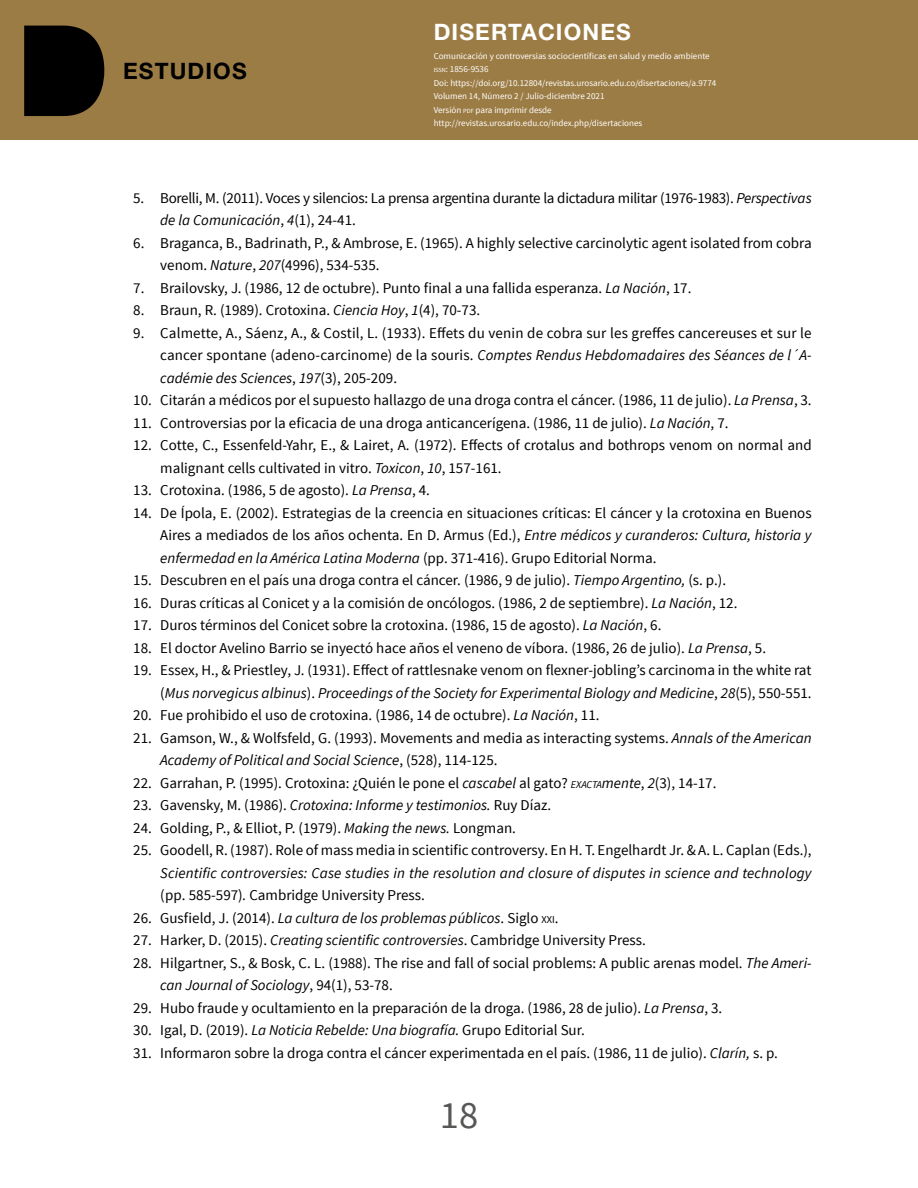
<style>
.page{position:relative;width:918px;height:1188px;background:#fff}
.page>*{position:absolute;margin:0;border:0;box-sizing:border-box;transform-origin:0 0}
.t1{font:38.4px "Source Sans Pro";color:#575756}
.t2{font:700 22.65px "Helvetica Neue LT Std";letter-spacing:.05em;color:#fff}
.t3{font:700 22.65px "Helvetica Neue LT Std";letter-spacing:.05em;color:#000}
.t4{font:15px/22.5px "Source Sans Pro";color:#000}
.t5{font:italic 15px/22.5px "Source Sans Pro";letter-spacing:.01em;color:#000}
.t6{font:15px/22.5px "Source Sans Pro";letter-spacing:-.02em;color:#000}
.t7{font:9px/13.5px "Source Sans Pro";color:#fff}
.s1{font-size:6.3px}
.s2{font-style:italic}
.s3{font-style:italic;font-size:10.5px}
.s4{font-style:normal}
.s5{font-style:normal;font-size:10.5px}
</style>
<div class="page">
<div style="left:0;top:0;width:918px;height:139px;background:#9c7c45"></div>
<svg style="left:24px;top:26px;width:80px;height:90px;background:#0e0b06"></svg>
<h2 class="t3" style="left:123px;top:57px;width:125px">ESTUDIOS</h2>
<h2 class="t2" style="left:434px;top:18px;width:199px">DISERTACIONES</h2>
<p class="t7" style="left:434px;top:49px;width:284px">Comunicación y controversias sociocientíficas en salud y medio ambiente <span class="s1">ISSN</span>: 1856-9536<br>Doi: https://doi.org/10.12804/revistas.urosario.edu.co/disertaciones/a.9774<br>Volumen 14, Número 2 / Julio-diciembre 2021<br>Versión <span class="s1">PDF</span> para imprimir desde http://revistas.urosario.edu.co/index.php/disertaciones</p>
<p class="t6" style="left:160px;top:187px;width:653px;text-indent:-27px">5. Borelli, M. (2011). Voces y silencios: La prensa argentina durante la dictadura militar (1976-1983). <span class="s2">Perspectivas de la Comunicación</span>, <span class="s2">4</span>(1), 24-41.</p>
<p class="t4" style="left:160px;top:232px;width:653px;text-indent:-27px">6. Braganca, B., Badrinath, P., &amp; Ambrose, E. (1965). A highly selective carcinolytic agent isolated from cobra venom. <span class="s2">Nature</span>, <span class="s2">207</span>(4996), 534-535.</p>
<p class="t4" style="left:133px;top:277px;width:560px">7. Brailovsky, J. (1986, 12 de octubre). Punto final a una fallida esperanza. <span class="s2">La Nación</span>, 17.</p>
<p class="t4" style="left:133px;top:299px;width:348px">8. Braun, R. (1989). Crotoxina. <span class="s2">Ciencia Hoy</span>, <span class="s2">1</span>(4), 70-73.</p>
<p class="t4" style="left:160px;top:322px;width:653px;text-align:justify;text-indent:-27px">9. Calmette, A., Sáenz, A., &amp; Costil, L. (1933). Effets du venin de cobra sur les greffes cancereuses et sur le cancer spontane (adeno-carcinome) de la souris. <span class="s2">Comptes Rendus Hebdomadaires des Séances de l´A&shy;cadémie des Sciences</span>, <span class="s2">197</span>(3), 205-209.</p>
<p class="t4" style="left:133px;top:389px;width:680px">10. Citarán a médicos por el supuesto hallazgo de una droga contra el cáncer. (1986, 11 de julio). <span class="s2">La Prensa</span>, 3.</p>
<p class="t4" style="left:133px;top:412px;width:597px">11. Controversias por la eficacia de una droga anticancerígena. (1986, 11 de julio). <span class="s2">La Nación</span>, 7.</p>
<p class="t4" style="left:160px;top:434px;width:653px;text-indent:-27px">12. Cotte, C., Essenfeld-Yahr, E., &amp; Lairet, A. (1972). Effects of crotalus and bothrops venom on normal and malignant cells cultivated in vitro. <span class="s2">Toxicon</span>, <span class="s2">10</span>, 157-161.</p>
<p class="t4" style="left:133px;top:479px;width:298px">13. Crotoxina. (1986, 5 de agosto). <span class="s2">La Prensa</span>, 4.</p>
<p class="t4" style="left:160px;top:502px;width:653px;text-align:justify;text-indent:-27px">14. De Ípola, E. (2002). Estrategias de la creencia en situaciones críticas: El cáncer y la crotoxina en Buenos Aires a mediados de los años ochenta. En D. Armus (Ed.), <span class="s2">Entre médicos y curanderos: Cultura, historia y enfermedad en la América Latina Moderna</span> (pp. 371-416). Grupo Editorial Norma.</p>
<p class="t4" style="left:133px;top:569px;width:594px">15. Descubren en el país una droga contra el cáncer. (1986, 9 de julio). <span class="s2">Tiempo Argentino,</span> (s. p.).</p>
<p class="t4" style="left:133px;top:592px;width:606px">16. Duras críticas al Conicet y a la comisión de oncólogos. (1986, 2 de septiembre). <span class="s2">La Nación</span>, 12.</p>
<p class="t4" style="left:133px;top:614px;width:530px">17. Duros términos del Conicet sobre la crotoxina. (1986, 15 de agosto). <span class="s2">La Nación</span>, 6.</p>
<p class="t4" style="left:133px;top:637px;width:634px">18. El doctor Avelino Barrio se inyectó hace años el veneno de víbora. (1986, 26 de julio). <span class="s2">La Prensa</span>, 5.</p>
<p class="t4" style="left:133px;top:659px;width:680px;text-align:right">19. Essex, H., &amp; Priestley, J. (1931). Effect of rattlesnake venom on flexner-jobling’s carcinoma in the white rat (<span class="s2">Mus norvegicus albinus</span>). <span class="s2">Proceedings of the Society for Experimental Biology and Medicine</span>, <span class="s2">28</span>(5), 550-551.</p>
<p class="t4" style="left:133px;top:704px;width:468px">20. Fue prohibido el uso de crotoxina. (1986, 14 de octubre). <span class="s2">La Nación</span>, 11.</p>
<p class="t4" style="left:160px;top:727px;width:653px;text-indent:-27px">21. Gamson, W., &amp; Wolfsfeld, G. (1993). Movements and media as interacting systems. <span class="s2">Annals of the American<br>Academy of Political and Social Science</span>, (528), 114-125.</p>
<p class="t4" style="left:133px;top:772px;width:585px">22. Garrahan, P. (1995). Crotoxina: ¿Quién le pone el <span class="s2">cascabel</span> al gato? <span class="s3">EXACTA</span><span class="s2">mente</span>, <span class="s2">2</span>(3), 14-17.</p>
<p class="t5" style="left:133px;top:794px;width:419px"><span class="s4">23. Gavensky, M. (1986).</span> Crotoxina: Informe y testimonios. <span class="s4">Ruy Díaz.</span></p>
<p class="t4" style="left:133px;top:817px;width:384px">24. Golding, P., &amp; Elliot, P. (1979). <span class="s2">Making the news.</span> Longman.</p>
<p class="t4" style="left:133px;top:839px;width:680px">25. Goodell, R. (1987). Role of mass media in scientific controversy. En H. T. Engelhardt Jr. &amp; A. L. Caplan (Eds.),</p>
<p class="t5" style="left:160px;top:861px;width:653px">Scientific controversies: Case studies in the resolution and closure of disputes in science and technology <span class="s4">(pp. 585-597)</span>. <span class="s4">Cambridge University Press.</span></p>
<p class="t5" style="left:133px;top:906px;width:427px"><span class="s4">26. Gusfield, J. (2014).</span> La cultura de los problemas públicos<span class="s4">. Siglo</span> <span class="s5">XXI</span><span class="s4">.</span></p>
<p class="t4" style="left:133px;top:929px;width:514px">27. Harker, D. (2015). <span class="s2">Creating scientific controversies</span>. Cambridge University Press.</p>
<p class="t4" style="left:160px;top:952px;width:653px;text-indent:-27px">28. Hilgartner, S., &amp; Bosk, C. L. (1988). The rise and fall of social problems: A public arenas model. <span class="s2">The Ameri&shy;can Journal of Sociology</span>, 94(1), 53-78.</p>
<p class="t4" style="left:133px;top:997px;width:591px">29. Hubo fraude y ocultamiento en la preparación de la droga. (1986, 28 de julio). <span class="s2">La Prensa</span>, 3.</p>
<p class="t4" style="left:133px;top:1019px;width:453px">30. Igal, D. (2019). <span class="s2">La Noticia Rebelde: Una biografía.</span> Grupo Editorial Sur.</p>
<p class="t4" style="left:133px;top:1042px;width:646px">31. Informaron sobre la droga contra el cáncer experimentada en el país. (1986, 11 de julio). <span class="s2">Clarín,</span> s. p.</p>
<h1 class="t1" style="left:440px;top:1092px;width:40px">18</h1>
</div>
